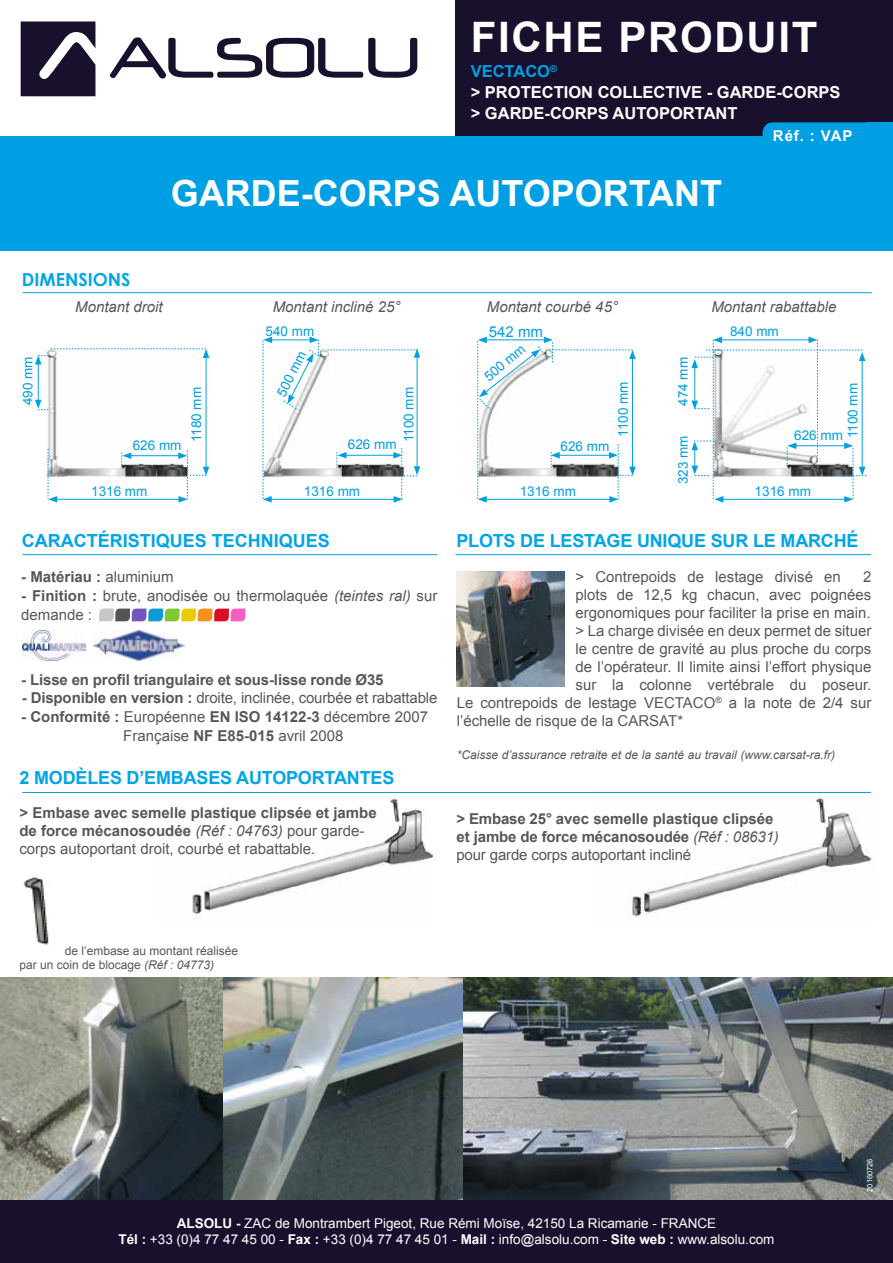
<style>
.page{position:relative;width:893px;height:1263px;background:#fff}
.page>*{position:absolute;margin:0;border:0;box-sizing:border-box;transform-origin:0 0}
.t1{font:700 42px "Arial";letter-spacing:.04em;color:#fff}
.t2{font:700 36px "Arial";color:#fff}
.t3{font:700 18px "Arial";letter-spacing:-.01em;color:#00a5e6}
.t4{font:700 18px "Century Gothic";color:#00a5e6}
.t5{font:700 16.5px/21px "Arial";color:#fff}
.t6{font:15px/18.8px "Arial";color:#575756}
.t7{font:700 15px/18px "Arial";color:#575756}
.t8{font:italic 15px "Arial";color:#575756}
.t9{font:700 15px "Arial";letter-spacing:.06em;color:#fff}
.t10{font:15px "Arial";color:#009fe3}
.t11{font:13.5px/16.2px "Arial";color:#fff;text-align:center}
.t12{font:13.5px "Arial";color:#009fe3}
.t13{font:italic 12px "Arial";color:#575756}
.t14{font:12px/14.4px "Arial";color:#575756}
.t15{font:7.5px "Arial";color:#fff}
.s1{color:#009fe3}
.s2{font-weight:400}
.s3{font-weight:700}
.s4{font-style:italic}
.s5{font-weight:400;font-style:italic}
</style>
<div class="page">
<div style="left:0;top:1199px;width:893px;height:64px;background:#18102c"></div>
<div style="left:456px;top:0;width:437px;height:162px;background:#18102c"></div>
<div style="left:0;top:136px;width:893px;height:115px;background:#009fe3"></div>
<svg style="left:110px;top:37px;width:307px;height:41px"></svg>
<svg style="left:21px;top:21px;width:74px;height:75px"></svg>
<div style="left:762px;top:122px;width:130px;height:27px;background:#009fe3;border-radius:10px"></div>
<div style="left:867px;top:122px;width:26px;height:27px;background:#009fe3"></div>
<img style="left:463px;top:978px;width:430px;height:221px">
<img style="left:222px;top:978px;width:241px;height:221px">
<img style="left:0;top:978px;width:222px;height:221px">
<hr style="left:23px;top:554px;width:414px;height:1px;background:#009fe3">
<svg style="left:99px;top:609px;width:146px;height:12px"></svg>
<img style="left:94px;top:631px;width:90px;height:29px">
<img style="left:23px;top:631px;width:63px;height:29px">
<hr style="left:455px;top:554px;width:416px;height:1px;background:#009fe3">
<img style="left:457px;top:571px;width:108px;height:115px">
<img style="left:262px;top:345px;width:131px;height:132px">
<hr style="left:23px;top:292px;width:849px;height:1px;background:#009fe3">
<img style="left:44px;top:364px;width:134px;height:113px">
<hr style="left:38px;top:362px;width:1px;height:40px;background:#009fe3">
<svg style="left:35px;top:400px;width:13px;height:10px"></svg>
<hr style="left:129px;top:455px;width:52px;height:1px;background:#009fe3">
<svg style="left:121px;top:452px;width:10px;height:16px"></svg>
<hr style="left:55px;top:499px;width:126px;height:1px;background:#009fe3">
<svg style="left:48px;top:449px;width:9px;height:54px"></svg>
<hr style="left:206px;top:355px;width:1px;height:114px;background:#009fe3">
<svg style="left:35px;top:348px;width:174px;height:16px"></svg>
<svg style="left:178px;top:450px;width:31px;height:53px"></svg>
<hr style="left:269px;top:499px;width:127px;height:1px;background:#009fe3">
<hr style="left:417px;top:355px;width:1px;height:114px;background:#009fe3">
<hr style="left:270px;top:340px;width:42px;height:1px;background:#009fe3">
<svg style="left:263px;top:337px;width:9px;height:166px"></svg>
<svg style="left:283px;top:337px;width:137px;height:72px"></svg>
<svg style="left:691px;top:337px;width:175px;height:166px"></svg>
<hr style="left:344px;top:455px;width:52px;height:1px;background:#009fe3">
<svg style="left:393px;top:448px;width:27px;height:55px"></svg>
<svg style="left:337px;top:452px;width:10px;height:16px"></svg>
<svg style="left:477px;top:337px;width:159px;height:166px"></svg>
<img style="left:192px;top:809px;width:241px;height:106px">
<img style="left:387px;top:798px;width:14px;height:28px">
<img style="left:629px;top:812px;width:243px;height:105px">
<img style="left:812px;top:798px;width:16px;height:29px">
<hr style="left:22px;top:792px;width:849px;height:1px;background:#009fe3">
<img style="left:23px;top:877px;width:26px;height:68px">
<h1 class="t1" style="left:471px;top:9px;width:348px">FICHE PRODUIT</h1>
<p class="t5" style="left:471px;top:62px;width:371px"><span class="s1">VECTACO</span><sup>®<br></sup>&gt; PROTECTION COLLECTIVE - GARDE-CORPS &gt; GARDE-CORPS AUTOPORTANT</p>
<p class="t9" style="left:773px;top:126px;width:81px">Réf. : VAP</p>
<p class="t4" style="left:22px;top:268px;width:110px">DIMENSIONS</p>
<h2 class="t2" style="left:171px;top:170px;width:553px">GARDE-CORPS AUTOPORTANT</h2>
<p class="t12" style="left:19px;top:405px;width:50px;rotate:-90deg">490 mm</p>
<p class="t8" style="left:75px;top:297px;width:89px">Montant droit</p>
<p class="t8" style="left:273px;top:297px;width:129px">Montant incliné 25°</p>
<p class="t12" style="left:133px;top:436px;width:50px">626 mm</p>
<p class="t12" style="left:91px;top:482px;width:58px">1316 mm</p>
<p class="t12" style="left:188px;top:442px;width:57px;rotate:-90deg">1180 mm</p>
<p class="t12" style="left:266px;top:322px;width:50px">540 mm</p>
<p class="t12" style="left:273px;top:391px;width:50px;rotate:-63deg">500 mm</p>
<p class="t12" style="left:400px;top:442px;width:57px;rotate:-90deg">1100 mm</p>
<p class="t12" style="left:348px;top:436px;width:50px">626 mm</p>
<p class="t12" style="left:304px;top:482px;width:58px">1316 mm</p>
<p class="t3" style="left:22px;top:528px;width:310px">CARACTÉRISTIQUES TECHNIQUES</p>
<p class="t7" style="left:21px;top:569px;width:154px">- Matériau : <span class="s2">aluminium</span></p>
<p class="t6" style="left:21px;top:587px;width:418px"><span class="s3">- Finition :</span> brute, anodisée ou thermolaquée <span class="s4">(teintes ral)</span> sur demande :</p>
<p class="t7" style="left:21px;top:671px;width:364px">- Lisse en profil triangulaire et sous-lisse ronde Ø35</p>
<p class="t6" style="left:22px;top:689px;width:417px"><span class="s3">- Disponible en version :</span> droite, inclinée, courbée et rabattable</p>
<p class="t6" style="left:123px;top:708px;width:306px;text-indent:-102px"><span class="s3">- Conformité :</span> Européenne <span class="s3">EN ISO 14122-3</span> décembre 2007<br>Française <span class="s3">NF E85-015</span> avril 2008</p>
<p class="t8" style="left:487px;top:297px;width:133px">Montant courbé 45°</p>
<p class="t10" style="left:489px;top:322px;width:56px">542 mm</p>
<p class="t12" style="left:480px;top:372px;width:50px;rotate:-40deg">500 mm</p>
<p class="t12" style="left:561px;top:437px;width:50px">626 mm</p>
<p class="t12" style="left:614px;top:436px;width:57px;rotate:-90deg">1100 mm</p>
<p class="t12" style="left:520px;top:482px;width:58px">1316 mm</p>
<p class="t12" style="left:674px;top:406px;width:50px;rotate:-90deg">474 mm</p>
<p class="t12" style="left:674px;top:484px;width:50px;rotate:-90deg">323 mm</p>
<p class="t8" style="left:711px;top:297px;width:127px">Montant rabattable</p>
<p class="t12" style="left:730px;top:322px;width:50px">840 mm</p>
<p class="t12" style="left:844px;top:438px;width:57px;rotate:-90deg">1100 mm</p>
<p class="t12" style="left:794px;top:426px;width:50px">626 mm</p>
<p class="t12" style="left:755px;top:482px;width:58px">1316 mm</p>
<p class="t3" style="left:456px;top:528px;width:404px">PLOTS DE LESTAGE UNIQUE SUR LE MARCHÉ</p>
<p class="t6" style="left:576px;top:568px;width:267px">&gt; Contrepoids de lestage divisé en</p>
<p class="t6" style="left:863px;top:568px;width:10px">2</p>
<p class="t6" style="left:576px;top:586px;width:297px">plots de 12,5 kg chacun, avec poignées</p>
<p class="t6" style="left:576px;top:604px;width:297px">ergonomiques pour faciliter la prise en main.</p>
<p class="t6" style="left:576px;top:622px;width:297px">&gt; La charge divisée en deux permet de situer</p>
<p class="t6" style="left:576px;top:640px;width:297px">le centre de gravité au plus proche du corps</p>
<p class="t6" style="left:576px;top:658px;width:297px">de l’opérateur. Il limite ainsi l’effort physique</p>
<p class="t6" style="left:576px;top:676px;width:297px">sur la colonne vertébrale du poseur.</p>
<p class="t6" style="left:457px;top:694px;width:416px">Le contrepoids de lestage VECTACO<sup>®</sup> a la note de 2/4 sur</p>
<p class="t6" style="left:457px;top:712px;width:228px">l’échelle de risque de la CARSAT*</p>
<p class="t13" style="left:457px;top:747px;width:380px">*Caisse d’assurance retraite et de la santé au travail (www.carsat-ra.fr)</p>
<p class="t3" style="left:19px;top:766px;width:376px">2 MODÈLES D’EMBASES AUTOPORTANTES</p>
<p class="t7" style="left:19px;top:804px;width:359px">&gt; Embase avec semelle plastique clipsée et jambe de force mécanosoudée <span class="s5">(Réf : 04763)</span> <span class="s2">pour garde&shy;corps autoportant droit, courbé et rabattable.</span></p>
<p class="t7" style="left:456px;top:810px;width:324px">&gt; Embase 25° avec semelle plastique clipsée et jambe de force mécanosoudée <span class="s5">(Réf : 08631) </span><span class="s2">pour garde corps autoportant incliné</span></p>
<p class="t14" style="left:19px;top:944px;width:220px">Fixation de l’embase au montant réalisée par un coin de blocage <span class="s4">(Réf : 04773)</span></p>
<p class="t11" style="left:118px;top:1215px;width:657px"><span class="s3">ALSOLU -</span> ZAC de Montrambert Pigeot, Rue Rémi Moïse, 42150 La Ricamarie - FRANCE<br><span class="s3">Tél :</span> +33 (0)4 77 47 45 00 - <span class="s3">Fax :</span> +33 (0)4 77 47 45 01 - <span class="s3">Mail :</span> info@alsolu.com - <span class="s3">Site web :</span> www.alsolu.com</p>
<p class="t15" style="left:865px;top:1192px;width:35px;rotate:-90deg">20160726</p>
</div>
